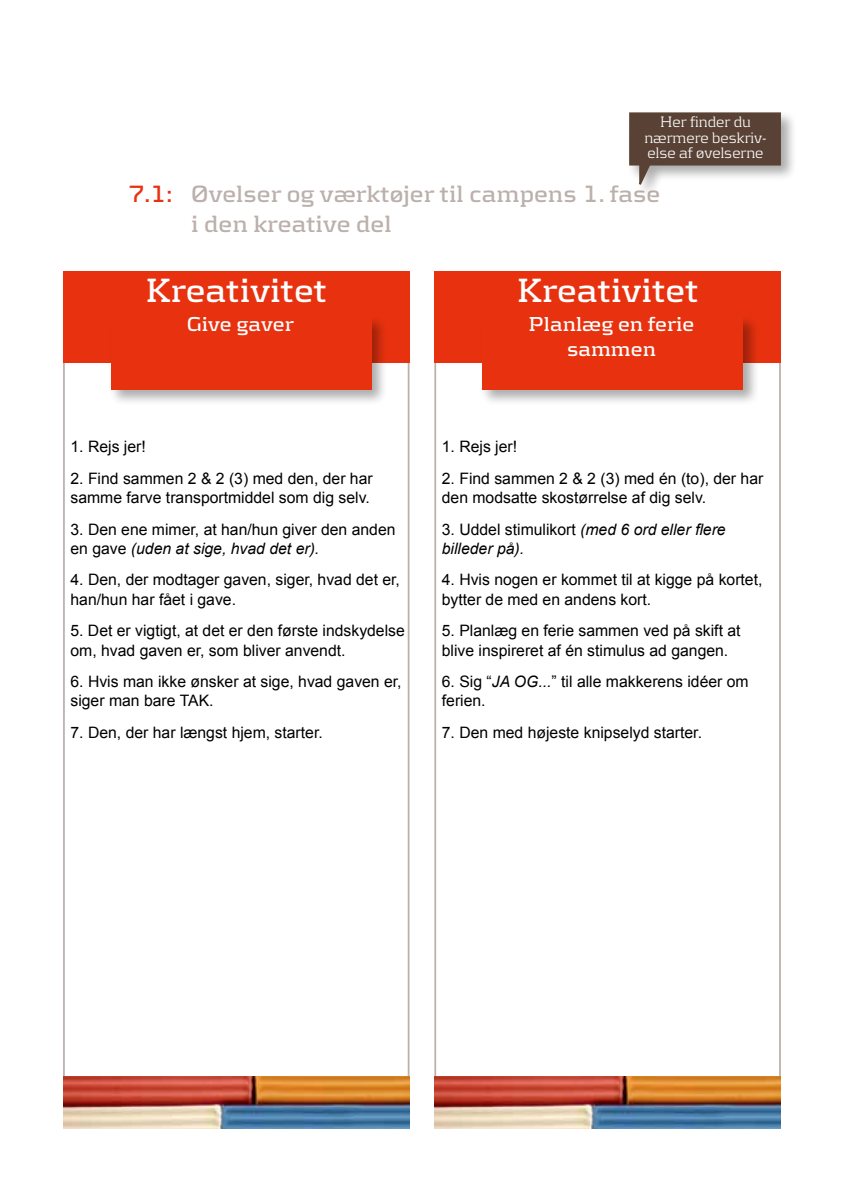
<style>
.page{position:relative;width:844px;height:1191px;background:#fff}
.page>*{position:absolute;margin:0;border:0;box-sizing:border-box;transform-origin:0 0}
.t1{font:700 35px "Kontrapunkt";color:#fff}
.t2{font:700 24.5px/29.4px "Kontrapunkt";color:#bbb0ab}
.t3{font:700 21px/25.2px "Kontrapunkt";color:#fff;text-align:center}
.t4{font:15.75px/19.2px "Arial";color:#000}
.t5{font:italic 15.75px/19.2px "Arial";color:#000}
.t6{font:300 15.75px/15.8px "Kontrapunkt";color:#fff;text-align:center}
.s1{color:#e8320f}
.s2{font-style:italic}
.s3{font-style:normal}
</style>
<div class="page">
<div style="left:626px;top:110px;width:171px;height:90px;background:#000;opacity:.33"></div>
<div style="left:629px;top:112px;width:151px;height:53px;background:#594135;border:2px solid #594234"></div>
<svg style="left:638px;top:162px;width:32px;height:30px"></svg>
<div style="left:434px;top:271px;width:346px;height:91px;background:#e8320f"></div>
<div style="left:479px;top:314px;width:280px;height:91px;background:#000;opacity:.33"></div>
<div style="left:482px;top:317px;width:260px;height:72px;background:#e8320f"></div>
<img style="left:434px;top:1076px;width:346px;height:52px">
<div style="left:63px;top:271px;width:346px;height:91px;background:#e8320f"></div>
<div style="left:108px;top:314px;width:280px;height:91px;background:#000;opacity:.33"></div>
<div style="left:111px;top:317px;width:260px;height:72px;background:#e8320f"></div>
<img style="left:63px;top:1076px;width:346px;height:52px">
<p class="t6" style="left:644px;top:113px;width:124px">Her finder du nærmere beskriv&shy;else af øvelserne</p>
<h2 class="t2" style="left:191px;top:179px;width:470px;text-indent:-63px"><span class="s1">7.1:</span> Øvelser og værktøjer til campens 1. fase i den kreative del</h2>
<h1 class="t1" style="left:145px;top:269px;width:183px">Kreativitet</h1>
<h1 class="t1" style="left:516px;top:269px;width:183px">Kreativitet</h1>
<h3 class="t3" style="left:187px;top:310px;width:108px">Give gaver</h3>
<h3 class="t3" style="left:528px;top:310px;width:167px">Planlæg en ferie sammen</h3>
<p class="t4" style="left:70px;top:437px;width:77px">1. Rejs jer!</p>
<p class="t4" style="left:70px;top:469px;width:304px">2. Find sammen 2 &amp; 2 (3) med den, der har samme farve transportmiddel som dig selv.</p>
<p class="t4" style="left:70px;top:520px;width:326px">3. Den ene mimer, at han/hun giver den anden en gave <span class="s2">(uden at sige, hvad det er).</span></p>
<p class="t4" style="left:70px;top:570px;width:331px">4. Den, der modtager gaven, siger, hvad det er, han/hun har fået i gave.</p>
<p class="t4" style="left:70px;top:621px;width:336px">5. Det er vigtigt, at det er den første indskydelse om, hvad gaven er, som bliver anvendt.</p>
<p class="t4" style="left:70px;top:672px;width:332px">6. Hvis man ikke ønsker at sige, hvad gaven er, siger man bare TAK.</p>
<p class="t4" style="left:70px;top:723px;width:254px">7. Den, der har længst hjem, starter.</p>
<p class="t4" style="left:441px;top:437px;width:77px">1. Rejs jer!</p>
<p class="t4" style="left:441px;top:469px;width:323px">2. Find sammen 2 &amp; 2 (3) med én (to), der har den modsatte skostørrelse af dig selv.</p>
<p class="t5" style="left:441px;top:520px;width:285px"><span class="s3">3. Uddel stimulikort</span> (med 6 ord eller flere billeder på).</p>
<p class="t4" style="left:441px;top:570px;width:322px">4. Hvis nogen er kommet til at kigge på kortet, bytter de med en andens kort.</p>
<p class="t4" style="left:441px;top:621px;width:300px">5. Planlæg en ferie sammen ved på skift at blive inspireret af én stimulus ad gangen.</p>
<p class="t4" style="left:441px;top:672px;width:308px">6. Sig “<span class="s2">JA OG...</span>” til alle makkerens idéer om ferien.</p>
<p class="t4" style="left:441px;top:723px;width:262px">7. Den med højeste knipselyd starter.</p>
</div>
